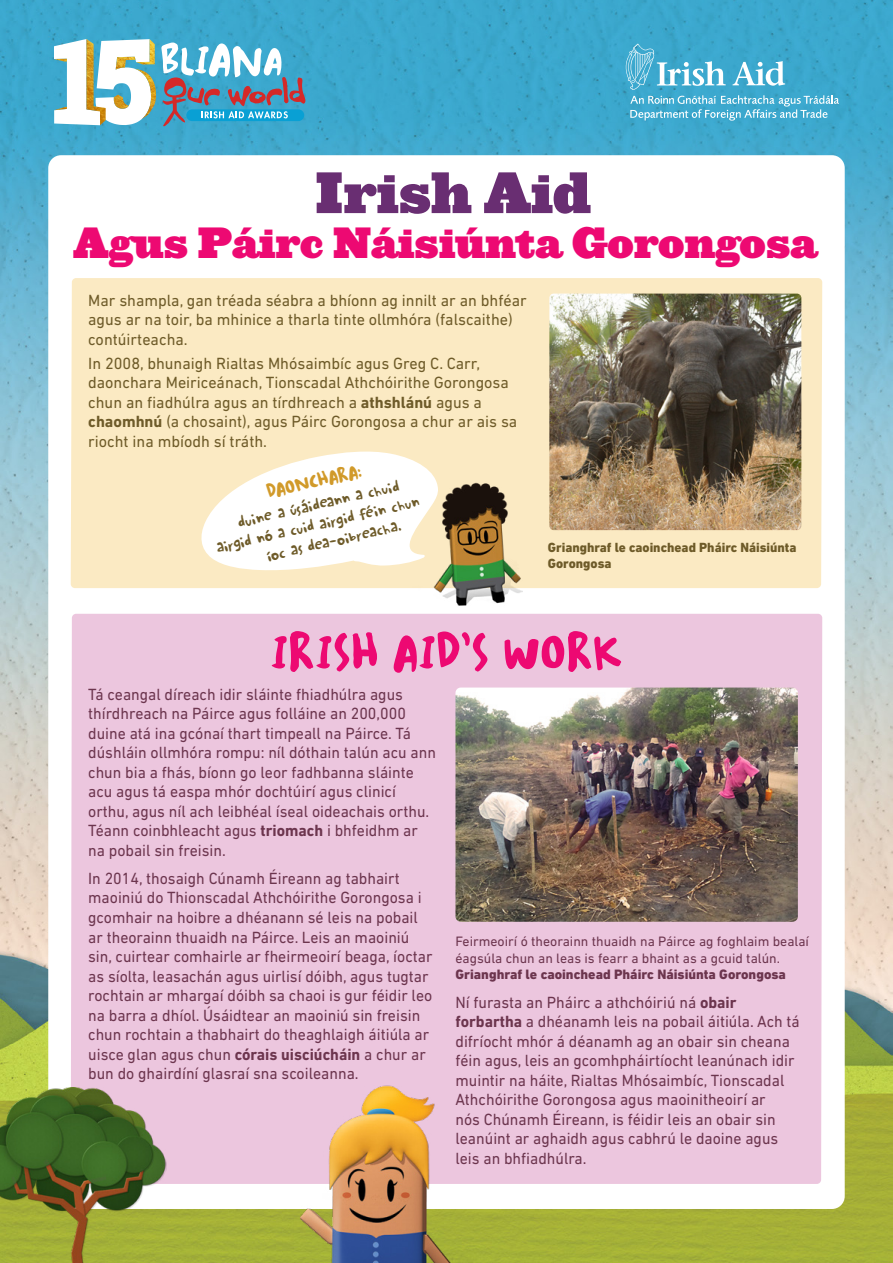
<style>
.page{position:relative;width:893px;height:1263px;background:#fff}
.page>*{position:absolute;margin:0;border:0;box-sizing:border-box;transform-origin:0 0}
.t1{font:54px "Ziggurat HTF Black";color:#692e72}
.t2{font:51px "Stanton ICG";color:#ed0972}
.t3{font:40.5px "Ziggurat HTF Black";color:#ed0972}
.t4{font:19.65px "Stanton ICG";color:#d19a2a}
.t5{font:19.5px "Stanton ICG";color:#6e5b29}
.t6{font:16.5px/19.5px "DIN Next LT Pro";color:#6c354e;scale:.96 1}
.t7{font:16.5px/19.5px "DIN Next LT Pro";color:#6e5b29}
.t8{font:13.8px/16.6px "DIN Next LT Pro";color:#6c354e}
.t9{font:800 13.8px "DIN Next LT Pro";color:#6c354e}
.t10{font:800 13.5px/16.2px "DIN Next LT Pro";color:#6e5b29}
.s1{font-weight:700}
</style>
<div class="page">
<img style="left:0;top:0;width:893px;height:1263px">
<div style="left:48px;top:155px;width:797px;height:1054px;background:#fff;border-radius:13px"></div>
<img style="left:54px;top:39px;width:102px;height:86px">
<svg style="left:161px;top:42px;width:145px;height:84px;background:#6ca7c2"></svg>
<svg style="left:626px;top:44px;width:213px;height:77px;background:#57b3d4"></svg>
<div style="left:71px;top:614px;width:751px;height:570px;background:#ecc6de"></div>
<img style="left:455px;top:687px;width:343px;height:235px">
<div style="left:71px;top:278px;width:751px;height:310px;background:#fbeac3"></div>
<img style="left:549px;top:294px;width:252px;height:236px">
<svg style="left:199px;top:449px;width:239px;height:122px"></svg>
<img style="left:412px;top:482px;width:111px;height:124px">
<img style="left:0;top:1087px;width:167px;height:176px">
<img style="left:296px;top:1080px;width:180px;height:183px">
<h1 class="t1" style="left:315px;top:157px;width:277px">Irish Aid</h1>
<h3 class="t3" style="left:74px;top:216px;width:745px">Agus Páirc Náisiúnta Gorongosa</h3>
<p class="t7" style="left:88px;top:290px;width:440px">Mar shampla, gan tréada séabra a bhíonn ag innilt ar an bhféar agus ar na toir, ba mhinice a tharla tinte ollmhóra (falscaithe) contúirteacha.</p>
<p class="t7" style="left:88px;top:353px;width:431px">In 2008, bhunaigh Rialtas Mhósaimbíc agus Greg C. Carr, daonchara Meiriceánach, Tionscadal Athchóirithe Gorongosa chun an fiadhúlra agus an tírdhreach a <span class="s1">athshlánú</span> agus a <span class="s1">chaomhnú</span> (a chosaint), agus Páirc Gorongosa a chur ar ais sa riocht ina mbíodh sí tráth.</p>
<p class="t4" style="left:264px;top:480px;width:98px;rotate:-13deg">DAONCHARA:</p>
<p class="t5" style="left:235px;top:511px;width:167px;rotate:-13deg">duine a úsáideann a chuid</p>
<p class="t5" style="left:213px;top:536px;width:210px;rotate:-13deg">airgid nó a cuid airgid féin chun</p>
<p class="t5" style="left:264px;top:544px;width:139px;rotate:-13deg">íoc as dea-oibreacha.</p>
<p class="t10" style="left:548px;top:539px;width:250px">Grianghraf le caoinchead Pháirc Náisiúnta<br>Gorongosa</p>
<h2 class="t2" style="left:270px;top:621px;width:354px">IRISH AID’S WORK</h2>
<p class="t6" style="left:88px;top:684px;width:364px">Tá ceangal díreach idir sláinte fhiadhúlra agus thírdhreach na Páirce agus folláine an 200,000 duine atá ina gcónaí thart timpeall na Páirce. Tá dúshláin ollmhóra rompu: níl dóthain talún acu ann chun bia a fhás, bíonn go leor fadhbanna sláinte acu agus tá easpa mhór dochtúirí agus clinicí orthu, agus níl ach leibhéal íseal oideachais orthu.<br>Téann coinbhleacht agus <span class="s1">triomach</span> i bhfeidhm ar na pobail sin freisin.</p>
<p class="t6" style="left:88px;top:868px;width:360px">In 2014, thosaigh Cúnamh Éireann ag tabhairt maoiniú do Thionscadal Athchóirithe Gorongosa i gcomhair na hoibre a dhéanann sé leis na pobail ar theorainn thuaidh na Páirce. Leis an maoiniú sin, cuirtear comhairle ar fheirmeoirí beaga, íoctar as síolta, leasachán agus uirlisí dóibh, agus tugtar rochtain ar mhargaí dóibh sa chaoi is gur féidir leo na barra a dhíol. Úsáidtear an maoiniú sin freisin chun rochtain a thabhairt do theaghlaigh áitiúla ar uisce glan agus chun <span class="s1">córais uisciúcháin</span> a chur ar bun do ghairdíní glasraí sna scoileanna.</p>
<p class="t8" style="left:455px;top:933px;width:355px">Feirmeoirí ó theorainn thuaidh na Páirce ag foghlaim bealaí éagsúla chun an leas is fearr a bhaint as a gcuid talún.</p>
<p class="t9" style="left:455px;top:966px;width:332px">Grianghraf le caoinchead Pháirc Náisiúnta Gorongosa</p>
<p class="t6" style="left:455px;top:992px;width:360px">Ní furasta an Pháirc a athchóiriú ná <span class="s1">obair forbartha</span> a dhéanamh leis na pobail áitiúla. Ach tá difríocht mhór á déanamh ag an obair sin cheana féin agus, leis an gcomhpháirtíocht leanúnach idir muintir na háite, Rialtas Mhósaimbíc, Tionscadal Athchóirithe Gorongosa agus maoinitheoirí ar<br>nós Chúnamh Éireann, is féidir leis an obair sin leanúint ar aghaidh agus cabhrú le daoine agus leis an bhfiadhúlra.</p>
</div>
